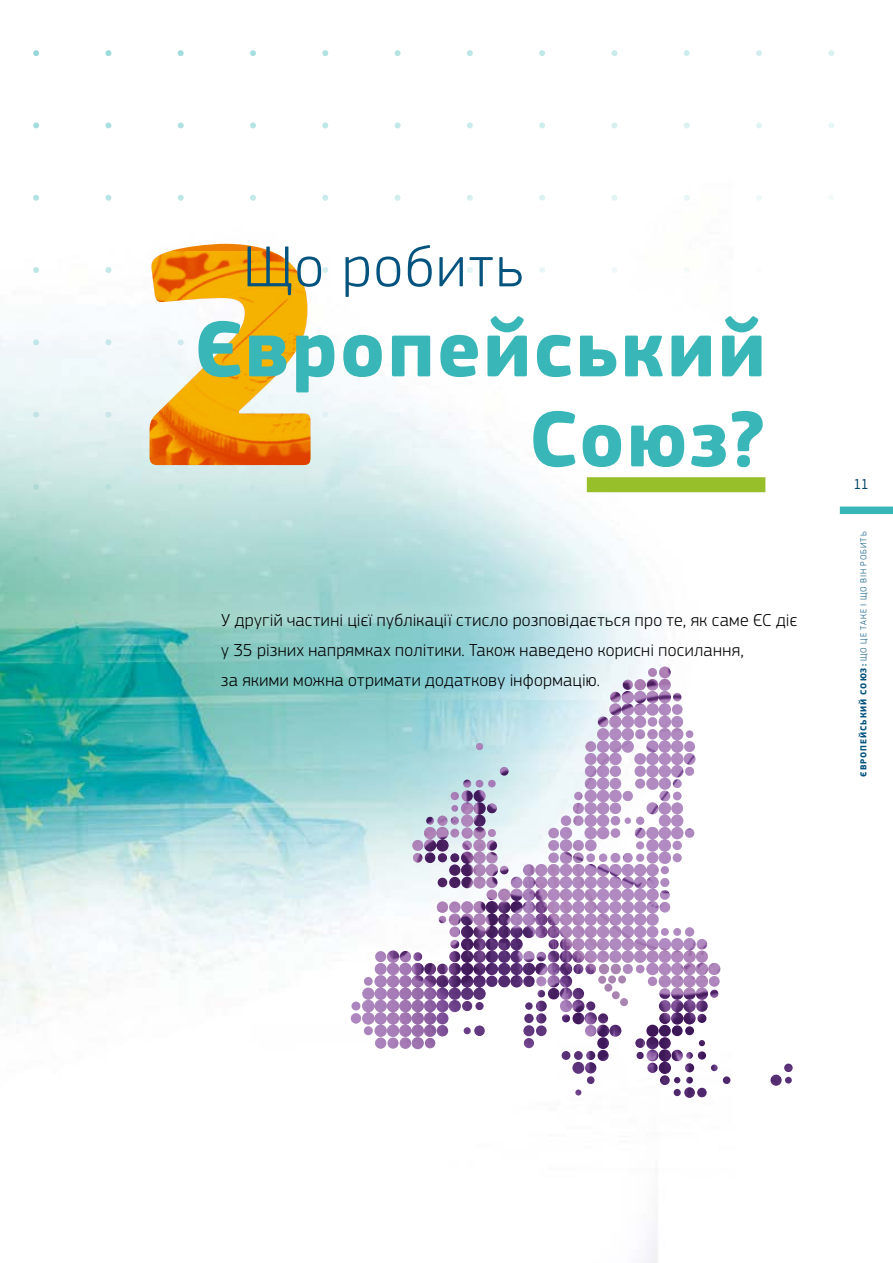
<style>
.page{position:relative;width:893px;height:1263px;background:#fff}
.page>*{position:absolute;margin:0;border:0;box-sizing:border-box;transform-origin:0 0}
.Chapter_TITLE_last_l{font:700 82.5px/90px "EC Square Sans Pro";letter-spacing:.035em;color:#39b6b8;text-align:right}
.Chapter_TITLE_first{font:300 60px "EC Square Sans Pro";letter-spacing:.035em;color:#03537e}
._03_Texte_intro{font:300 18px/30px "EC Square Sans Pro";letter-spacing:.02em;color:#000}
.t1{font:15px "EC Square Sans Pro";color:#014368;scale:.95 1}
.t2{font:300 9px "EC Square Sans Pro";letter-spacing:.11em;color:#03537e}
.s1{font-weight:700}
</style>
<div class="page">
<img style="left:0;top:52px;width:766px;height:1211px">
<svg style="left:33px;top:50px;width:6px;height:6px"></svg>
<svg style="left:33px;top:122px;width:6px;height:6px"></svg>
<svg style="left:33px;top:195px;width:6px;height:6px"></svg>
<svg style="left:33px;top:267px;width:6px;height:6px"></svg>
<svg style="left:33px;top:339px;width:6px;height:6px"></svg>
<svg style="left:33px;top:412px;width:6px;height:6px"></svg>
<svg style="left:33px;top:484px;width:6px;height:6px"></svg>
<svg style="left:33px;top:556px;width:6px;height:6px"></svg>
<svg style="left:33px;top:628px;width:6px;height:6px"></svg>
<svg style="left:33px;top:701px;width:6px;height:6px"></svg>
<svg style="left:33px;top:773px;width:6px;height:6px"></svg>
<svg style="left:33px;top:845px;width:6px;height:6px"></svg>
<svg style="left:33px;top:918px;width:6px;height:6px"></svg>
<svg style="left:33px;top:990px;width:6px;height:6px"></svg>
<svg style="left:33px;top:1062px;width:6px;height:6px"></svg>
<svg style="left:33px;top:1134px;width:6px;height:6px"></svg>
<svg style="left:33px;top:1207px;width:6px;height:6px"></svg>
<svg style="left:105px;top:50px;width:6px;height:6px"></svg>
<svg style="left:105px;top:122px;width:6px;height:6px"></svg>
<svg style="left:105px;top:195px;width:6px;height:6px"></svg>
<svg style="left:105px;top:267px;width:6px;height:6px"></svg>
<svg style="left:105px;top:339px;width:6px;height:6px"></svg>
<svg style="left:105px;top:412px;width:6px;height:6px"></svg>
<svg style="left:105px;top:484px;width:6px;height:6px"></svg>
<svg style="left:105px;top:556px;width:6px;height:6px"></svg>
<svg style="left:105px;top:628px;width:6px;height:6px"></svg>
<svg style="left:105px;top:701px;width:6px;height:6px"></svg>
<svg style="left:105px;top:773px;width:6px;height:6px"></svg>
<svg style="left:105px;top:845px;width:6px;height:6px"></svg>
<svg style="left:105px;top:918px;width:6px;height:6px"></svg>
<svg style="left:105px;top:990px;width:6px;height:6px"></svg>
<svg style="left:105px;top:1062px;width:6px;height:6px"></svg>
<svg style="left:105px;top:1134px;width:6px;height:6px"></svg>
<svg style="left:105px;top:1207px;width:6px;height:6px"></svg>
<svg style="left:178px;top:50px;width:6px;height:6px"></svg>
<svg style="left:178px;top:122px;width:6px;height:6px"></svg>
<svg style="left:178px;top:195px;width:6px;height:6px"></svg>
<svg style="left:178px;top:484px;width:6px;height:6px"></svg>
<svg style="left:178px;top:556px;width:6px;height:6px"></svg>
<svg style="left:178px;top:628px;width:6px;height:6px"></svg>
<svg style="left:178px;top:701px;width:6px;height:6px"></svg>
<svg style="left:178px;top:773px;width:6px;height:6px"></svg>
<svg style="left:178px;top:845px;width:6px;height:6px"></svg>
<svg style="left:178px;top:918px;width:6px;height:6px"></svg>
<svg style="left:178px;top:990px;width:6px;height:6px"></svg>
<svg style="left:178px;top:1062px;width:6px;height:6px"></svg>
<svg style="left:178px;top:1134px;width:6px;height:6px"></svg>
<svg style="left:178px;top:1207px;width:6px;height:6px"></svg>
<svg style="left:250px;top:50px;width:6px;height:6px"></svg>
<svg style="left:250px;top:122px;width:6px;height:6px"></svg>
<svg style="left:250px;top:195px;width:6px;height:6px"></svg>
<svg style="left:250px;top:484px;width:6px;height:6px"></svg>
<svg style="left:250px;top:556px;width:6px;height:6px"></svg>
<svg style="left:250px;top:628px;width:6px;height:6px"></svg>
<svg style="left:250px;top:701px;width:6px;height:6px"></svg>
<svg style="left:250px;top:773px;width:6px;height:6px"></svg>
<svg style="left:250px;top:845px;width:6px;height:6px"></svg>
<svg style="left:250px;top:918px;width:6px;height:6px"></svg>
<svg style="left:250px;top:990px;width:6px;height:6px"></svg>
<svg style="left:250px;top:1062px;width:6px;height:6px"></svg>
<svg style="left:250px;top:1134px;width:6px;height:6px"></svg>
<svg style="left:250px;top:1207px;width:6px;height:6px"></svg>
<svg style="left:322px;top:50px;width:6px;height:6px"></svg>
<svg style="left:322px;top:122px;width:6px;height:6px"></svg>
<svg style="left:322px;top:195px;width:6px;height:6px"></svg>
<svg style="left:322px;top:267px;width:6px;height:6px"></svg>
<svg style="left:322px;top:339px;width:6px;height:6px"></svg>
<svg style="left:322px;top:412px;width:6px;height:6px"></svg>
<svg style="left:322px;top:484px;width:6px;height:6px"></svg>
<svg style="left:322px;top:556px;width:6px;height:6px"></svg>
<svg style="left:322px;top:628px;width:6px;height:6px"></svg>
<svg style="left:322px;top:701px;width:6px;height:6px"></svg>
<svg style="left:322px;top:773px;width:6px;height:6px"></svg>
<svg style="left:322px;top:845px;width:6px;height:6px"></svg>
<svg style="left:322px;top:918px;width:6px;height:6px"></svg>
<svg style="left:322px;top:990px;width:6px;height:6px"></svg>
<svg style="left:322px;top:1062px;width:6px;height:6px"></svg>
<svg style="left:322px;top:1134px;width:6px;height:6px"></svg>
<svg style="left:322px;top:1207px;width:6px;height:6px"></svg>
<svg style="left:395px;top:50px;width:6px;height:6px"></svg>
<svg style="left:395px;top:122px;width:6px;height:6px"></svg>
<svg style="left:395px;top:195px;width:6px;height:6px"></svg>
<svg style="left:395px;top:267px;width:6px;height:6px"></svg>
<svg style="left:395px;top:339px;width:6px;height:6px"></svg>
<svg style="left:395px;top:412px;width:6px;height:6px"></svg>
<svg style="left:395px;top:484px;width:6px;height:6px"></svg>
<svg style="left:395px;top:556px;width:6px;height:6px"></svg>
<svg style="left:395px;top:628px;width:6px;height:6px"></svg>
<svg style="left:395px;top:1134px;width:6px;height:6px"></svg>
<svg style="left:395px;top:1207px;width:6px;height:6px"></svg>
<svg style="left:467px;top:50px;width:6px;height:6px"></svg>
<svg style="left:467px;top:122px;width:6px;height:6px"></svg>
<svg style="left:467px;top:195px;width:6px;height:6px"></svg>
<svg style="left:467px;top:267px;width:6px;height:6px"></svg>
<svg style="left:467px;top:339px;width:6px;height:6px"></svg>
<svg style="left:467px;top:412px;width:6px;height:6px"></svg>
<svg style="left:467px;top:484px;width:6px;height:6px"></svg>
<svg style="left:467px;top:556px;width:6px;height:6px"></svg>
<svg style="left:467px;top:628px;width:6px;height:6px"></svg>
<svg style="left:467px;top:1134px;width:6px;height:6px"></svg>
<svg style="left:467px;top:1207px;width:6px;height:6px"></svg>
<svg style="left:539px;top:50px;width:6px;height:6px"></svg>
<svg style="left:539px;top:122px;width:6px;height:6px"></svg>
<svg style="left:539px;top:195px;width:6px;height:6px"></svg>
<svg style="left:539px;top:267px;width:6px;height:6px"></svg>
<svg style="left:539px;top:339px;width:6px;height:6px"></svg>
<svg style="left:539px;top:412px;width:6px;height:6px"></svg>
<svg style="left:539px;top:484px;width:6px;height:6px"></svg>
<svg style="left:539px;top:556px;width:6px;height:6px"></svg>
<svg style="left:539px;top:628px;width:6px;height:6px"></svg>
<svg style="left:539px;top:1134px;width:6px;height:6px"></svg>
<svg style="left:539px;top:1207px;width:6px;height:6px"></svg>
<svg style="left:611px;top:50px;width:6px;height:6px"></svg>
<svg style="left:611px;top:122px;width:6px;height:6px"></svg>
<svg style="left:611px;top:195px;width:6px;height:6px"></svg>
<svg style="left:611px;top:267px;width:6px;height:6px"></svg>
<svg style="left:611px;top:339px;width:6px;height:6px"></svg>
<svg style="left:611px;top:412px;width:6px;height:6px"></svg>
<svg style="left:611px;top:556px;width:6px;height:6px"></svg>
<svg style="left:611px;top:628px;width:6px;height:6px"></svg>
<svg style="left:611px;top:1134px;width:6px;height:6px"></svg>
<svg style="left:611px;top:1207px;width:6px;height:6px"></svg>
<svg style="left:684px;top:50px;width:6px;height:6px"></svg>
<svg style="left:684px;top:122px;width:6px;height:6px"></svg>
<svg style="left:684px;top:195px;width:6px;height:6px"></svg>
<svg style="left:684px;top:267px;width:6px;height:6px"></svg>
<svg style="left:684px;top:339px;width:6px;height:6px"></svg>
<svg style="left:684px;top:412px;width:6px;height:6px"></svg>
<svg style="left:684px;top:556px;width:6px;height:6px"></svg>
<svg style="left:684px;top:628px;width:6px;height:6px"></svg>
<svg style="left:684px;top:1134px;width:6px;height:6px"></svg>
<svg style="left:684px;top:1207px;width:6px;height:6px"></svg>
<svg style="left:756px;top:50px;width:6px;height:6px"></svg>
<svg style="left:756px;top:122px;width:6px;height:6px"></svg>
<svg style="left:756px;top:195px;width:6px;height:6px"></svg>
<svg style="left:756px;top:267px;width:6px;height:6px"></svg>
<svg style="left:756px;top:339px;width:6px;height:6px"></svg>
<svg style="left:756px;top:412px;width:6px;height:6px"></svg>
<svg style="left:756px;top:556px;width:6px;height:6px"></svg>
<svg style="left:756px;top:628px;width:6px;height:6px"></svg>
<svg style="left:756px;top:1134px;width:6px;height:6px"></svg>
<svg style="left:756px;top:1207px;width:6px;height:6px"></svg>
<svg style="left:828px;top:50px;width:6px;height:6px"></svg>
<svg style="left:828px;top:122px;width:6px;height:6px"></svg>
<svg style="left:150px;top:244px;width:161px;height:8px"></svg>
<img style="left:150px;top:252px;width:161px;height:213px">
<svg style="left:351px;top:666px;width:442px;height:432px"></svg>
<img style="left:609px;top:666px;width:73px;height:87px">
<div style="left:587px;top:477px;width:178px;height:15px;background:#97bf29"></div>
<div style="left:599px;top:964px;width:10px;height:10px;background:#a984b1;border-radius:50%"></div>
<div style="left:611px;top:964px;width:10px;height:10px;background:#a984b1;border-radius:50%"></div>
<div style="left:598px;top:976px;width:8px;height:8px;background:#a984b1;border-radius:50%"></div>
<div style="left:604px;top:984px;width:8px;height:8px;background:#a984b1;border-radius:50%"></div>
<div style="left:618px;top:975px;width:8px;height:8px;background:#a984b1;border-radius:50%"></div>
<div style="left:608px;top:975px;width:8px;height:8px;background:#a984b1;border-radius:50%"></div>
<div style="left:612px;top:991px;width:8px;height:8px;background:#a984b1;border-radius:50%"></div>
<div style="left:620px;top:998px;width:8px;height:8px;background:#a984b1;border-radius:50%"></div>
<div style="left:840px;top:506px;width:53px;height:8px;background:#39b6b8"></div>
<p class="Chapter_TITLE_first" style="left:243px;top:232px;width:282px">Що робить</p>
<p class="Chapter_TITLE_last_l" style="left:194px;top:307px;width:573px">Європейський<br>Союз?</p>
<p class="_03_Texte_intro" style="left:221px;top:605px;width:578px">У другій частині цієї публікації стисло розповідається про те, як саме ЄС діє у 35 різних напрямках політики. Також наведено корисні посилання,<br>за якими можна отримати додаткову інформацію.</p>
<p class="t1" style="left:853px;top:475px;width:18px">11</p>
<p class="t2" style="left:858px;top:777px;width:247px;rotate:-90deg"><span class="s1">ЄВРОПЕЙСЬКИЙ СОЮЗ:</span> ЩО ЦЕ ТАКЕ І ЩО ВІН РОБИТЬ</p>
</div>
